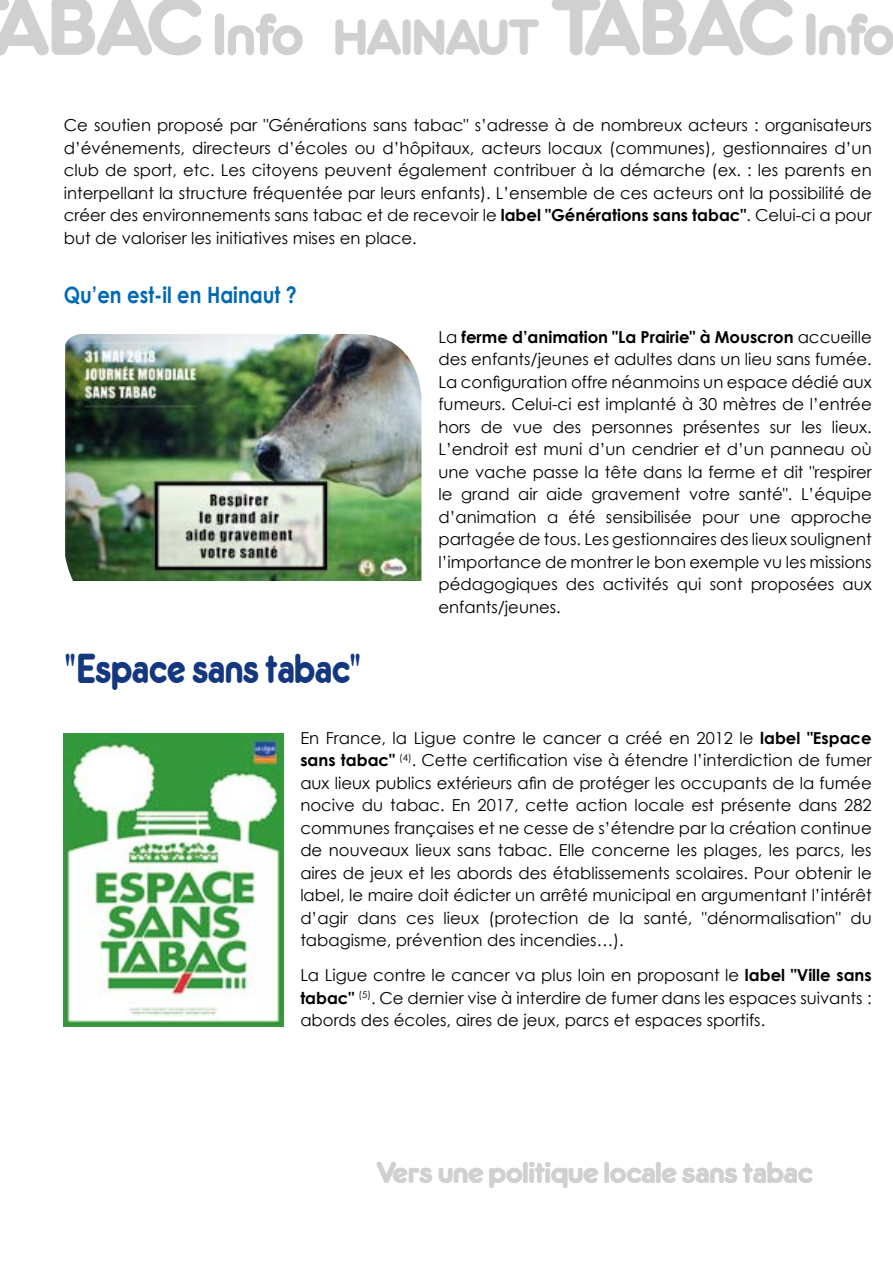
<style>
.page{position:relative;width:893px;height:1263px;background:#fff}
.page>*{position:absolute;margin:0;border:0;box-sizing:border-box;transform-origin:0 0}
.t1{font:73.65px "Allgemeine";color:#d0d0d0}
.t2{font:37.5px "Allgemeine";color:#14387f;scale:.87 1}
.t3{font:27px "Allgemeine";color:#d0d0d0}
.t4{font:700 22.5px "Century Gothic";color:#0069b4;scale:.87 1}
.t5{font:16.5px/22.5px "Century Gothic";color:#000;text-align:justify}
.s1{font-size:52.65px}
.s2{font-size:45.6px}
.s3{font-weight:700}
</style>
<div class="page">
<img style="left:64px;top:733px;width:219px;height:293px">
<img style="left:65px;top:334px;width:356px;height:247px">
<h1 class="t1" style="left:-10px;top:-28px;width:904px">ABAC <span class="s1">Info</span> <span class="s2">HAINAUT</span> TABAC <span class="s1">Info</span></h1>
<p class="t5" style="left:64px;top:114px;width:809px">Ce soutien proposé par "Générations sans tabac" s’adresse à de nombreux acteurs : organisateurs d’événements, directeurs d’écoles ou d’hôpitaux, acteurs locaux (communes), gestionnaires d’un club de sport, etc. Les citoyens peuvent également contribuer à la démarche (ex. : les parents en interpellant la structure fréquentée par leurs enfants). L’ensemble de ces acteurs ont la possibilité de créer des environnements sans tabac et de recevoir le <span class="s3">label "Générations sans tabac"</span>. Celui-ci a pour but de valoriser les initiatives mises en place.</p>
<h3 class="t4" style="left:64px;top:278px;width:269px">Qu’en est-il en Hainaut ?</h3>
<p class="t5" style="left:438px;top:325px;width:435px">La <span class="s3">ferme d’animation "La Prairie" à Mouscron</span> accueille des enfants/jeunes et adultes dans un lieu sans fumée.<br>La configuration offre néanmoins un espace dédié aux fumeurs. Celui-ci est implanté à 30 mètres de l’entrée hors de vue des personnes présentes sur les lieux.<br>L’endroit est muni d’un cendrier et d’un panneau où une vache passe la tête dans la ferme et dit "respirer le grand air aide gravement votre santé". L’équipe d’animation a été sensibilisée pour une approche partagée de tous. Les gestionnaires des lieux soulignent l’importance de montrer le bon exemple vu les missions pédagogiques des activités qui sont proposées aux enfants/jeunes.</p>
<h2 class="t2" style="left:64px;top:641px;width:343px">"Espace sans tabac"</h2>
<p class="t5" style="left:300px;top:726px;width:573px">En France, la Ligue contre le cancer a créé en 2012 le <span class="s3">label "Espace sans tabac"</span> <sup>(4)</sup>. Cette certification vise à étendre l’interdiction de fumer aux lieux publics extérieurs afin de protéger les occupants de la fumée nocive du tabac. En 2017, cette action locale est présente dans 282 communes françaises et ne cesse de s’étendre par la création continue de nouveaux lieux sans tabac. Elle concerne les plages, les parcs, les aires de jeux et les abords des établissements scolaires. Pour obtenir le label, le maire doit édicter un arrêté municipal en argumentant l’intérêt d’agir dans ces lieux (protection de la santé, "dénormalisation" du tabagisme, prévention des incendies…).</p>
<p class="t5" style="left:300px;top:964px;width:573px">La Ligue contre le cancer va plus loin en proposant le <span class="s3">label "Ville sans tabac"</span> <sup>(5)</sup>. Ce dernier vise à interdire de fumer dans les espaces suivants : abords des écoles, aires de jeux, parcs et espaces sportifs.</p>
<h3 class="t3" style="left:376px;top:1153px;width:438px">Vers une politique locale sans tabac</h3>
</div>
